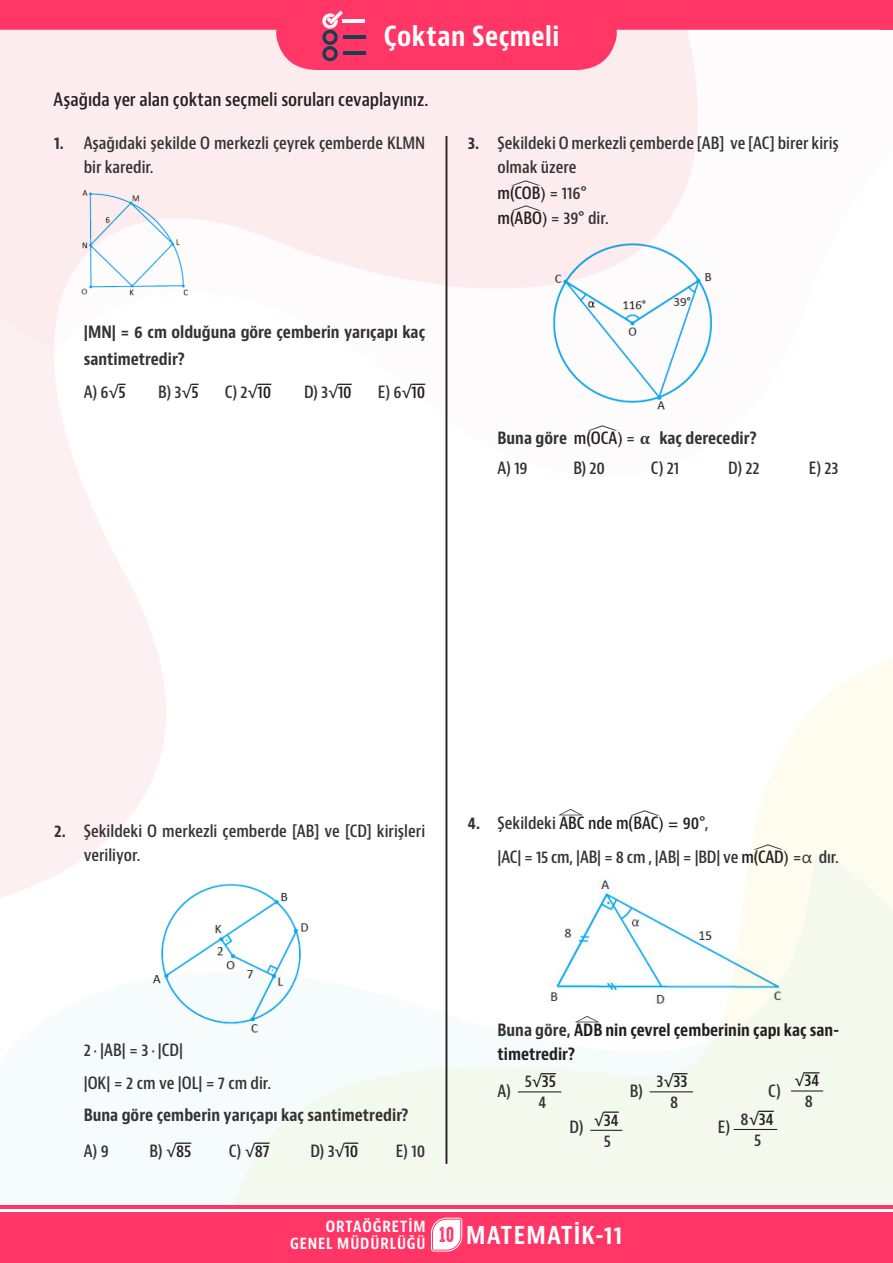
<style>
.page{position:relative;width:893px;height:1263px;background:#fff}
.page>*{position:absolute;margin:0;border:0;box-sizing:border-box;transform-origin:0 0}
.etkinlikadı{font:700 condensed 27px "Bernino Sans";letter-spacing:.015em;color:#fff}
.t1{font:700 condensed 24px "Bernino Sans";letter-spacing:.05em;color:#fff}
.alt_bashlık{font:600 condensed 18px "Bernino Sans";letter-spacing:-.005em;color:#231f20}
.çoktan_seçmeli{font:600 condensed 16.5px/24px "Bernino Sans";color:#333}
.çoktan_seçmeli-2{font:700 condensed 16.5px/27px "Bernino Sans";color:#333}
.çoktan_seçmeli-3{font:700 condensed 16.5px/24px "Bernino Sans";color:#231f20}
.çoktan_seçmeli-4{font:600 condensed 16.5px "Bernino Sans";color:#231f20}
.gövde_metin{font:600 condensed 16.5px "Bernino Sans";letter-spacing:.01em;color:#231f20}
.gövde_metin-2{font:600 condensed 16.5px "Bernino Sans";color:#333}
.t2{font:700 condensed 15px/17.2px "Bernino Sans";letter-spacing:.06em;color:#fff;text-align:right}
.s1{font-weight:700}
.s2{font-family:"Noto Sans Math";font-weight:400;font-stretch:normal;color:#231f20}
.s3{color:#231f20}
.s4{font-family:"yargi Helvetica";font-weight:400;font-stretch:normal}
.s5{font-family:"Helvetica T.";font-weight:400;font-stretch:normal}
.s6{color:#333}
.s7{font-family:"yargi Helvetica";font-weight:400;font-stretch:normal;color:#231f20}
.s8{font-family:"Helvetica T.";font-weight:400;font-stretch:normal;color:#231f20}
.s9{font-weight:600;color:#231f20}
.s10{font-weight:600}
.s11{font-weight:700;color:#333}
.s12{font-family:"Noto Sans Math";font-weight:400;font-stretch:normal}
.s13{font-family:"High Voltage Rough";font-weight:400;font-stretch:normal;font-size:19.5px;color:#ff3666}
</style>
<div class="page">
<hr style="left:0;top:70px;width:608px;height:4px;background:#fdecee">
<hr style="left:0;top:1205px;width:893px;height:4px;background:#ff3666">
<div style="left:0;top:1212px;width:893px;height:51px;background:#ff3666"></div>
<svg style="left:0;top:0;width:880px;height:70px;background:#fe7b9a"></svg>
<svg style="left:880px;top:0;width:13px;height:70px"></svg>
<svg style="left:430px;top:1217px;width:33px;height:35px"></svg>
<img style="left:74px;top:187px;width:115px;height:113px">
<svg style="left:258px;top:384px;width:13px;height:1px"></svg>
<svg style="left:338px;top:384px;width:14px;height:1px"></svg>
<svg style="left:411px;top:384px;width:14px;height:1px"></svg>
<img style="left:152px;top:883px;width:160px;height:155px">
<svg style="left:176px;top:1142px;width:15px;height:2px"></svg>
<svg style="left:255px;top:1142px;width:15px;height:2px"></svg>
<svg style="left:345px;top:1142px;width:13px;height:2px"></svg>
<img style="left:552px;top:234px;width:163px;height:176px">
<img style="left:550px;top:879px;width:234px;height:126px">
<svg style="left:542px;top:1073px;width:14px;height:1px"></svg>
<hr style="left:518px;top:1091px;width:43px;height:1px;background:#231f20">
<svg style="left:673px;top:1073px;width:14px;height:1px"></svg>
<hr style="left:650px;top:1091px;width:43px;height:1px;background:#231f20">
<svg style="left:804px;top:1072px;width:15px;height:1px"></svg>
<hr style="left:791px;top:1090px;width:32px;height:1px;background:#231f20">
<svg style="left:604px;top:1111px;width:15px;height:2px"></svg>
<hr style="left:590px;top:1130px;width:32px;height:1px;background:#231f20">
<svg style="left:759px;top:1111px;width:15px;height:1px"></svg>
<hr style="left:734px;top:1129px;width:43px;height:1px;background:#231f20">
<hr style="left:446px;top:136px;width:1px;height:1028px;background:#231f20">
<hr style="left:343px;top:20px;width:22px;height:3px;background:#fefafc">
<hr style="left:343px;top:36px;width:22px;height:3px;background:#1c3c53">
<hr style="left:343px;top:52px;width:23px;height:3px;background:#1c3c53">
<svg style="left:322px;top:11px;width:21px;height:50px"></svg>
<svg style="left:802px;top:854px;width:10px;height:9px"></svg>
<p class="etkinlikadı" style="left:384px;top:20px;width:177px">Çoktan Seçmeli</p>
<p class="alt_bashlık" style="left:54px;top:88px;width:376px">Aşağıda yer alan çoktan seçmeli soruları cevaplayınız.</p>
<p class="çoktan_seçmeli" style="left:84px;top:132px;width:343px;text-indent:-30px"><span class="s1">1.</span> Aşağıdaki şekilde O merkezli çeyrek çemberde KLMN bir karedir.</p>
<p class="çoktan_seçmeli-2" style="left:84px;top:318px;width:343px">|MN| = 6 cm olduğuna göre çemberin yarıçapı kaç santimetredir?</p>
<p class="çoktan_seçmeli" style="left:84px;top:380px;width:43px">A) 6<span class="s2">√</span><span class="s3">5</span></p>
<p class="çoktan_seçmeli" style="left:158px;top:380px;width:42px">B) 3<span class="s2">√</span><span class="s3">5</span></p>
<p class="çoktan_seçmeli" style="left:225px;top:380px;width:48px">C) 2<span class="s2">√</span><span class="s3">10</span></p>
<p class="çoktan_seçmeli" style="left:304px;top:380px;width:49px">D) 3<span class="s2">√</span><span class="s3">10</span></p>
<p class="çoktan_seçmeli" style="left:378px;top:380px;width:49px">E) 6<span class="s2">√</span><span class="s3">10</span></p>
<p class="çoktan_seçmeli" style="left:497px;top:132px;width:343px;text-indent:-30px"><span class="s1">3.</span> Şekildeki O merkezli çemberde [AB] ve [AC] birer kiriş olmak üzere</p>
<p class="çoktan_seçmeli-4" style="left:497px;top:183px;width:91px">m(CO<span class="s4">∑</span>B<span class="s5">)</span> <span class="s6">= 116°</span></p>
<p class="çoktan_seçmeli" style="left:497px;top:207px;width:113px"><span class="s3">m(AB</span><span class="s7">∑</span><span class="s3">O</span><span class="s8">)</span> = 39° dir.</p>
<p class="çoktan_seçmeli-2" style="left:497px;top:425px;width:142px">Buna göre <span class="s9">m(OC</span><span class="s7">∑</span><span class="s9">A</span><span class="s8">)</span> <span class="s10">=</span></p>
<p class="çoktan_seçmeli-2" style="left:659px;top:425px;width:99px">kaç derecedir?</p>
<p class="çoktan_seçmeli" style="left:497px;top:457px;width:32px">A) 19</p>
<p class="çoktan_seçmeli" style="left:573px;top:457px;width:33px">B) 20</p>
<p class="çoktan_seçmeli" style="left:651px;top:457px;width:30px">C) 21</p>
<p class="çoktan_seçmeli" style="left:728px;top:457px;width:33px">D) 22</p>
<p class="çoktan_seçmeli" style="left:809px;top:457px;width:31px">E) 23</p>
<p class="çoktan_seçmeli" style="left:84px;top:820px;width:343px;text-indent:-30px"><span class="s1">2.</span> Şekildeki O merkezli çemberde [AB] ve [CD] kirişleri veriliyor.</p>
<p class="çoktan_seçmeli-4" style="left:468px;top:813px;width:242px"><span class="s11">4.</span> <span class="s6">Şekildeki</span> AB<span class="s4">∆</span>C nde m(BA<span class="s4">∑</span>C<span class="s5">) =</span> 90<span class="s6">°,</span></p>
<p class="çoktan_seçmeli" style="left:497px;top:845px;width:343px">|AC| = 15 cm, |AB| = 8 cm , |AB| = |BD| ve <span class="s3">m(CAD</span><span class="s7">∑</span><span class="s8">)</span> = dır.</p>
<p class="çoktan_seçmeli" style="left:84px;top:1039px;width:101px">2 ∙ |AB| = 3 ∙ |CD|</p>
<p class="çoktan_seçmeli" style="left:84px;top:1071px;width:189px">|OK| = 2 cm ve |OL| = 7 cm dir.</p>
<p class="çoktan_seçmeli-2" style="left:84px;top:1102px;width:326px">Buna göre çemberin yarıçapı kaç santimetredir?</p>
<p class="çoktan_seçmeli" style="left:84px;top:1139px;width:27px">A) 9</p>
<p class="çoktan_seçmeli" style="left:150px;top:1139px;width:43px">B) <span class="s2">√</span><span class="s3">85</span></p>
<p class="çoktan_seçmeli" style="left:229px;top:1139px;width:42px">C) <span class="s2">√</span><span class="s3">87</span></p>
<p class="çoktan_seçmeli" style="left:310px;top:1139px;width:49px">D) 3<span class="s2">√</span><span class="s3">10</span></p>
<p class="çoktan_seçmeli" style="left:396px;top:1139px;width:31px">E) 10</p>
<p class="çoktan_seçmeli-3" style="left:497px;top:1018px;width:343px"><span class="s6">Buna göre,</span> AD<span class="s4">∆</span>B nin çevrel çemberinin çapı kaç san&shy;timetredir?</p>
<p class="çoktan_seçmeli" style="left:497px;top:1079px;width:15px">A)</p>
<p class="gövde_metin" style="left:794px;top:1070px;width:27px"><span class="s12">√</span>34</p>
<p class="gövde_metin-2" style="left:805px;top:1091px;width:10px">8</p>
<p class="gövde_metin" style="left:656px;top:1071px;width:33px"><span class="s6">3</span><span class="s12">√</span>33</p>
<p class="gövde_metin-2" style="left:670px;top:1092px;width:10px">8</p>
<p class="gövde_metin" style="left:525px;top:1071px;width:33px"><span class="s6">5</span><span class="s12">√</span>35</p>
<p class="gövde_metin-2" style="left:538px;top:1092px;width:9px">4</p>
<p class="çoktan_seçmeli" style="left:630px;top:1079px;width:14px">B)</p>
<p class="çoktan_seçmeli" style="left:768px;top:1079px;width:14px">C)</p>
<p class="çoktan_seçmeli" style="left:570px;top:1116px;width:15px">D)</p>
<p class="gövde_metin" style="left:594px;top:1110px;width:27px"><span class="s12">√</span>34</p>
<p class="gövde_metin-2" style="left:604px;top:1131px;width:9px">5</p>
<p class="çoktan_seçmeli" style="left:718px;top:1116px;width:14px">E)</p>
<p class="gövde_metin" style="left:740px;top:1109px;width:35px"><span class="s6">8</span><span class="s12">√</span>34</p>
<p class="gövde_metin-2" style="left:754px;top:1130px;width:9px">5</p>
<p class="t2" style="left:290px;top:1218px;width:137px">ORTAÖĞRETİM<br>GENEL MÜDÜRLÜĞÜ</p>
<h2 class="t1" style="left:439px;top:1221px;width:185px"><span class="s13">10</span> MATEMATİK-11</h2>
</div>
